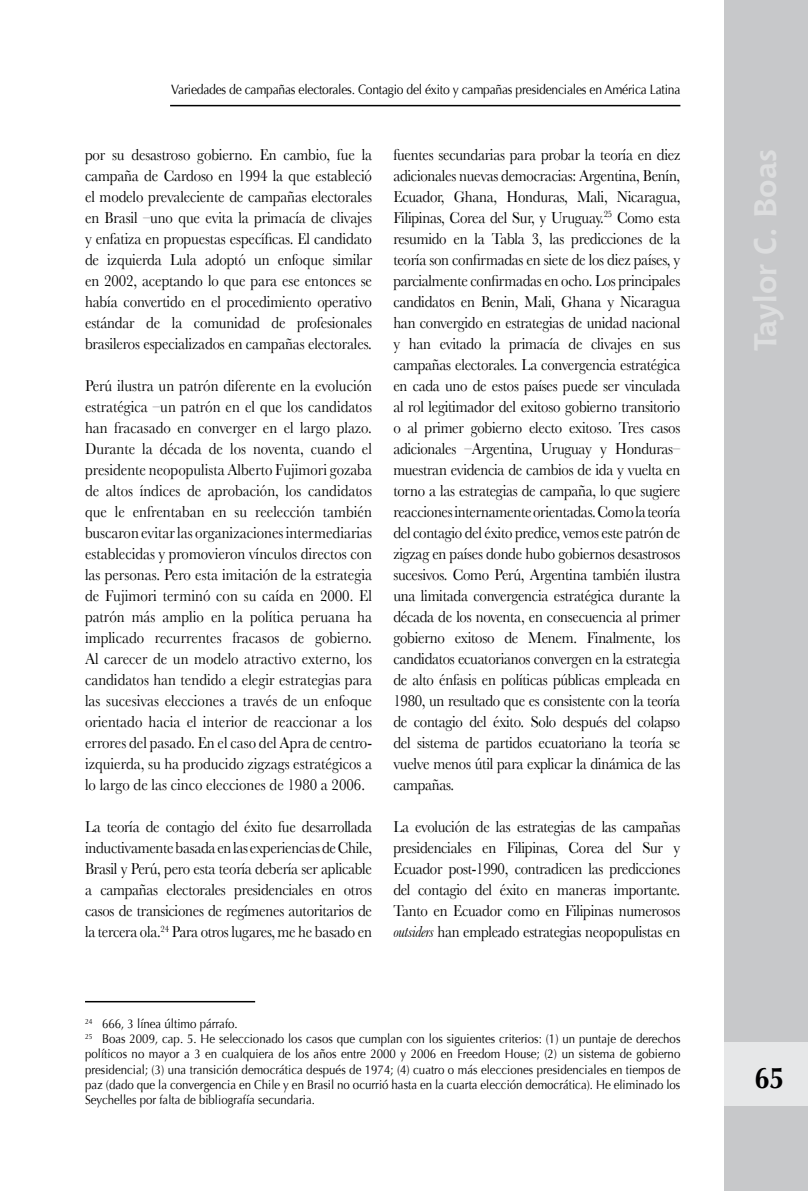
<style>
.page{position:relative;width:808px;height:1191px;background:#fff}
.page>*{position:absolute;margin:0;border:0;box-sizing:border-box;transform-origin:0 0}
.t1{font:700 31.5px "Chianti BT";color:#dcddde}
.t2{font:700 30px "Optima";color:#000;scale:.9 1}
.t3{font:16.5px/21px "Baskerville";letter-spacing:-.02em;color:#000;text-align:justify;scale:.9 1}
.t4{font:13.5px "Optima";letter-spacing:-.02em;color:#000;scale:.9 1}
.t5{font:12.75px/15.3px "Optima";color:#000;scale:.9 1}
.s1{font-style:italic}
</style>
<div class="page">
<div style="left:724px;top:0;width:84px;height:1191px;background:#c7c8ca"></div>
<div style="left:724px;top:1042px;width:84px;height:64px;background:#e6e7e8"></div>
<hr style="left:170px;top:105px;width:510px;height:1px;background:#000">
<hr style="left:85px;top:1001px;width:170px;height:1px;background:#000">
<p class="t4" style="left:171px;top:81px;width:567px">Variedades de campañas electorales. Contagio del éxito y campañas presidenciales en América Latina</p>
<p class="t3" style="left:85px;top:144px;width:320px">por su desastroso gobierno. En cambio, fue la campaña de Cardoso en 1994 la que estableció el modelo prevaleciente de campañas electorales en Brasil –uno que evita la primacía de clivajes y enfatiza en propuestas específicas. El candidato de izquierda Lula adoptó un enfoque similar en 2002, aceptando lo que para ese entonces se había convertido en el procedimiento operativo estándar de la comunidad de profesionales brasileros especializados en campañas electorales.</p>
<p class="t3" style="left:85px;top:375px;width:320px">Perú ilustra un patrón diferente en la evolución estratégica –un patrón en el que los candidatos han fracasado en converger en el largo plazo.<br>Durante la década de los noventa, cuando el presidente neopopulista Alberto Fujimori gozaba de altos índices de aprobación, los candidatos que le enfrentaban en su reelección también buscaron evitar las organizaciones intermediarias establecidas y promovieron vínculos directos con las personas. Pero esta imitación de la estrategia de Fujimori terminó con su caída en 2000. El patrón más amplio en la política peruana ha implicado recurrentes fracasos de gobierno.<br>Al carecer de un modelo atractivo externo, los candidatos han tendido a elegir estrategias para las sucesivas elecciones a través de un enfoque orientado hacia el interior de reaccionar a los errores del pasado. En el caso del Apra de centro&shy;izquierda, su ha producido zigzags estratégicos a lo largo de las cinco elecciones de 1980 a 2006.</p>
<p class="t3" style="left:85px;top:816px;width:320px">La teoría de contagio del éxito fue desarrollada inductivamente basada en las experiencias de Chile, Brasil y Perú, pero esta teoría debería ser aplicable a campañas electorales presidenciales en otros casos de transiciones de regímenes autoritarios de la tercera ola.<sup>24</sup> Para otros lugares, me he basado en</p>
<p class="t3" style="left:393px;top:144px;width:320px">fuentes secundarias para probar la teoría en diez adicionales nuevas democracias: Argentina, Benín, Ecuador, Ghana, Honduras, Mali, Nicaragua, Filipinas, Corea del Sur, y Uruguay.<sup>25</sup> Como esta resumido en la Tabla 3, las predicciones de la teoría son confirmadas en siete de los diez países, y parcialmente confirmadas en ocho. Los principales candidatos en Benin, Mali, Ghana y Nicaragua han convergido en estrategias de unidad nacional y han evitado la primacía de clivajes en sus campañas electorales. La convergencia estratégica en cada uno de estos países puede ser vinculada al rol legitimador del exitoso gobierno transitorio o al primer gobierno electo exitoso. Tres casos adicionales –Argentina, Uruguay y Honduras– muestran evidencia de cambios de ida y vuelta en torno a las estrategias de campaña, lo que sugiere reacciones internamente orientadas. Como la teoría del contagio del éxito predice, vemos este patrón de zigzag en países donde hubo gobiernos desastrosos sucesivos. Como Perú, Argentina también ilustra una limitada convergencia estratégica durante la década de los noventa, en consecuencia al primer gobierno exitoso de Menem. Finalmente, los candidatos ecuatorianos convergen en la estrategia de alto énfasis en políticas públicas empleada en 1980, un resultado que es consistente con la teoría de contagio del éxito. Solo después del colapso del sistema de partidos ecuatoriano la teoría se vuelve menos útil para explicar la dinámica de las campañas.</p>
<p class="t3" style="left:393px;top:816px;width:320px">La evolución de las estrategias de las campañas presidenciales en Filipinas, Corea del Sur y Ecuador post-1990, contradicen las predicciones del contagio del éxito en maneras importante.<br>Tanto en Ecuador como en Filipinas numerosos <span class="s1">outsiders</span> han empleado estrategias neopopulistas en</p>
<p class="t5" style="left:85px;top:1016px;width:663px"><sup>24</sup> 666, 3 línea último párrafo.<br><sup>25</sup> Boas 2009, cap. 5. He seleccionado los casos que cumplan con los siguientes criterios: (1) un puntaje de derechos políticos no mayor a 3 en cualquiera de los años entre 2000 y 2006 en Freedom House; (2) un sistema de gobierno presidencial; (3) una transición democrática después de 1974; (4) cuatro o más elecciones presidenciales en tiempos de paz (dado que la convergencia en Chile y en Brasil no ocurrió hasta en la cuarta elección democrática). He eliminado los Seychelles por falta de bibliografía secundaria.</p>
<h1 class="t1" style="left:746px;top:351px;width:204px;rotate:-90deg">Taylor C. Boas</h1>
<h2 class="t2" style="left:754px;top:1060px;width:35px">65</h2>
</div>
